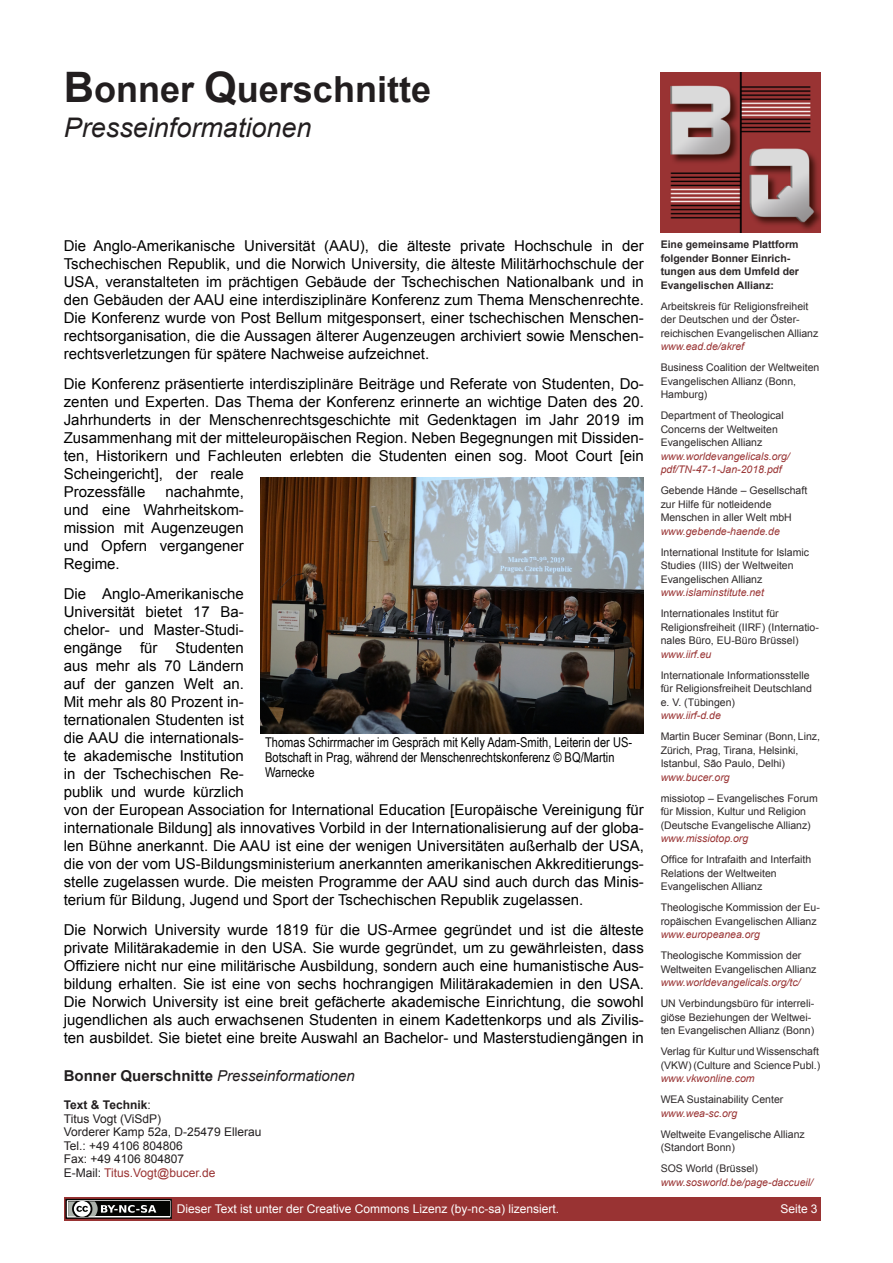
<style>
.page{position:relative;width:893px;height:1263px;background:#fff}
.page>*{position:absolute;margin:0;border:0;box-sizing:border-box;transform-origin:0 0}
.t1{font:700 36px "Arial";color:#221e1f}
.t2{font:italic 27px "Arial";color:#221e1f}
.t3{font:15px/18px "Arial";color:#000;text-align:justify}
.t4{font:italic 15px "Arial";color:#221e1f}
.t5{font:13.5px/15px "Arial Narrow";color:#000}
.t6{font:12px/13.5px "Arial";color:#221e1f}
.t7{font:12px "Arial";color:#fff}
.t8{font:10.5px/13.5px "Arial";color:#2d2829}
.t9{font:italic 10.5px/13.5px "Arial";color:#933}
.t10{font:700 10.5px/13.5px "Arial";color:#2d2829}
.s1{font-size:42px}
.s2{font-weight:700;font-style:normal}
.s3{font-weight:700}
.s4{color:#933}
</style>
<div class="page">
<img style="left:660px;top:72px;width:160px;height:160px">
<div style="left:64px;top:1197px;width:756px;height:23px;background:#933"></div>
<svg style="left:67px;top:1201px;width:103px;height:16px"></svg>
<div style="left:65px;top:1199px;width:107px;height:20px;border:1px solid #040503"></div>
<div style="left:68px;top:1201px;width:101px;height:15px;background:#040503"></div>
<svg style="left:68px;top:1201px;width:88px;height:15px"></svg>
<img style="left:261px;top:478px;width:383px;height:255px">
<h1 class="t1" style="left:64px;top:76px;width:369px"><span class="s1">B</span>onner <span class="s1">Q</span>uerschnitte</h1>
<h2 class="t2" style="left:64px;top:117px;width:249px">Presseinformationen</h2>
<p class="t3" style="left:64px;top:238px;width:581px">Die Anglo-Amerikanische Universität (AAU), die älteste private Hochschule in der Tschechischen Republik, und die Norwich University, die älteste Militärhochschule der USA, veranstalteten im prächtigen Gebäude der Tschechischen Nationalbank und in den Gebäuden der AAU eine interdisziplinäre Konferenz zum Thema Menschenrechte.<br>Die Konferenz wurde von Post Bellum mitgesponsert, einer tschechischen Menschen&shy;rechtsorganisation, die die Aussagen älterer Augenzeugen archiviert sowie Menschen&shy;rechtsverletzungen für spätere Nachweise aufzeichnet.</p>
<p class="t3" style="left:64px;top:376px;width:581px;text-align:left">Die Konferenz präsentierte interdisziplinäre Beiträge und Referate von Studenten, Do&shy;zenten und Experten. Das Thema der Konferenz erinnerte an wichtige Daten des 20.<br>Jahrhunderts in der Menschenrechtsgeschichte mit Gedenktagen im Jahr 2019 im Zusammenhang mit der mitteleuropäischen Region. Neben Begegnungen mit Dissiden&shy;ten, Historikern und Fachleuten erlebten die Studenten einen sog. Moot Court [ein Scheingericht], der reale<br>Prozessfälle</p>
<p class="t10" style="left:660px;top:239px;width:140px">Eine gemeinsame Plattform folgender Bonner Einrich&shy;tungen aus dem Umfeld der<br>Evangelischen Allianz:</p>
<p class="t8" style="left:660px;top:300px;width:159px">Arbeitskreis für Religionsfreiheit der Deutschen und der Öster&shy;reichischen Evangelischen Allianz</p>
<p class="t9" style="left:660px;top:341px;width:85px">www.ead.de/akref</p>
<p class="t8" style="left:660px;top:362px;width:160px">Business Coalition der Weltweiten<br>Evangelischen Allianz (Bonn,<br>Hamburg)</p>
<p class="t8" style="left:660px;top:410px;width:124px">Department of Theological<br>Concerns der Weltweiten<br>Evangelischen Allianz</p>
<p class="t9" style="left:660px;top:450px;width:130px">www.worldevangelicals.org/ pdf/TN-47-1-Jan-2018.pdf</p>
<p class="t8" style="left:660px;top:485px;width:148px">Gebende Hände – Gesellschaft zur Hilfe für notleidende<br>Menschen in aller Welt mbH</p>
<p class="t9" style="left:660px;top:525px;width:121px">www.gebende-haende.de</p>
<p class="t8" style="left:660px;top:546px;width:150px">International Institute for Islamic<br>Studies (IIIS) der Weltweiten<br>Evangelischen Allianz</p>
<p class="t9" style="left:660px;top:587px;width:105px">www.islaminstitute.net</p>
<p class="t8" style="left:660px;top:608px;width:160px">Internationales Institut für<br>Religionsfreiheit (IIRF) (Internatio&shy;nales Büro, EU-Büro Brüssel)</p>
<p class="t9" style="left:660px;top:648px;width:52px">www.iirf.eu</p>
<p class="t8" style="left:660px;top:669px;width:153px">Internationale Informationsstelle für Religionsfreiheit Deutschland e. V. (Tübingen)</p>
<p class="t9" style="left:660px;top:710px;width:62px">www.iirf-d.de</p>
<p class="t8" style="left:660px;top:731px;width:161px">Martin Bucer Seminar (Bonn, Linz,<br>Zürich, Prag, Tirana, Helsinki,<br>Istanbul, São Paulo, Delhi)</p>
<p class="t9" style="left:660px;top:771px;width:71px">www.bucer.org</p>
<p class="t8" style="left:660px;top:792px;width:158px">missiotop – Evangelisches Forum für Mission, Kultur und Religion (Deutsche Evangelische Allianz)</p>
<p class="t9" style="left:660px;top:833px;width:89px">www.missiotop.org</p>
<p class="t8" style="left:660px;top:854px;width:152px">Office for Intrafaith and Interfaith<br>Relations der Weltweiten<br>Evangelischen Allianz</p>
<p class="t8" style="left:660px;top:902px;width:161px">Theologische Kommission der Eu&shy;ropäischen Evangelischen Allianz</p>
<p class="t9" style="left:660px;top:929px;width:101px">www.europeanea.org</p>
<p class="t8" style="left:660px;top:950px;width:157px">Theologische Kommission der<br>Weltweiten Evangelischen Allianz</p>
<p class="t9" style="left:660px;top:977px;width:141px">www.worldevangelicals.org/tc/</p>
<p class="t8" style="left:660px;top:998px;width:155px">UN Verbindungsbüro für interreli&shy;giöse Beziehungen der Weltwei&shy;ten Evangelischen Allianz (Bonn)</p>
<p class="t8" style="left:660px;top:1046px;width:161px">Verlag für Kultur und Wissenschaft (VKW) (Culture and Science Publ.)</p>
<p class="t9" style="left:660px;top:1073px;width:95px">www.vkwonline.com</p>
<p class="t8" style="left:660px;top:1094px;width:124px">WEA Sustainability Center</p>
<p class="t9" style="left:660px;top:1107px;width:78px">www.wea-sc.org</p>
<p class="t8" style="left:660px;top:1128px;width:145px">Weltweite Evangelische Allianz (Standort Bonn)</p>
<p class="t8" style="left:660px;top:1163px;width:99px">SOS World (Brüssel)</p>
<p class="t9" style="left:660px;top:1176px;width:154px">www.sosworld.be/page-daccueil/</p>
<p class="t3" style="left:64px;top:484px;width:182px;text-indent:102px">nachahmte, und eine Wahrheitskom&shy;mission mit Augenzeugen und Opfern vergangener Regime.</p>
<p class="t3" style="left:64px;top:586px;width:581px;text-align:left">Die Anglo-Amerikanische<br>Universität bietet 17 Ba-<br>chelor- und Master-Studi-<br>engänge für Studenten<br>aus mehr als 70 Ländern<br>auf der ganzen Welt an.<br>Mit mehr als 80 Prozent in-<br>ternationalen Studenten ist<br>die AAU die internationals-<br>te akademische Institution<br>in der Tschechischen Re-<br>publik und wurde kürzlich<br>von der European Association for International Education [Europäische Vereinigung für internationale Bildung] als innovatives Vorbild in der Internationalisierung auf der globa&shy;len Bühne anerkannt. Die AAU ist eine der wenigen Universitäten außerhalb der USA, die von der vom US-Bildungsministerium anerkannten amerikanischen Akkreditierungs&shy;stelle zugelassen wurde. Die meisten Programme der AAU sind auch durch das Minis&shy;terium für Bildung, Jugend und Sport der Tschechischen Republik zugelassen.</p>
<p class="t3" style="left:64px;top:922px;width:581px">Die Norwich University wurde 1819 für die US-Armee gegründet und ist die älteste private Militärakademie in den USA. Sie wurde gegründet, um zu gewährleisten, dass Offiziere nicht nur eine militärische Ausbildung, sondern auch eine humanistische Aus&shy;bildung erhalten. Sie ist eine von sechs hochrangigen Militärakademien in den USA.<br>Die Norwich University ist eine breit gefächerte akademische Einrichtung, die sowohl jugendlichen als auch erwachsenen Studenten in einem Kadettenkorps und als Zivilis&shy;ten ausbildet. Sie bietet eine breite Auswahl an Bachelor- und Masterstudiengängen in</p>
<p class="t5" style="left:265px;top:736px;width:368px">Thomas Schirrmacher im Gespräch mit Kelly Adam-Smith, Leiterin der US-<br>Botschaft in Prag, während der Menschenrechtskonferenz © BQ/Martin<br>Warnecke</p>
<p class="t4" style="left:64px;top:1070px;width:292px"><span class="s2">Bonner Querschnitte</span> Presseinformationen</p>
<p class="t6" style="left:64px;top:1099px;width:199px"><span class="s3">Text &amp; Technik</span>:<br>Titus Vogt (ViSdP)<br>Vorderer Kamp 52a, D-25479 Ellerau<br>Tel.: +49 4106 804806<br>Fax: +49 4106 804807<br>E-Mail: <span class="s4">Titus.Vogt@bucer.de</span></p>
<p class="t7" style="left:177px;top:1204px;width:383px">Dieser Text ist unter der Creative Commons Lizenz (by-nc-sa) lizensiert.</p>
<p class="t7" style="left:780px;top:1204px;width:39px">Seite 3</p>
</div>
